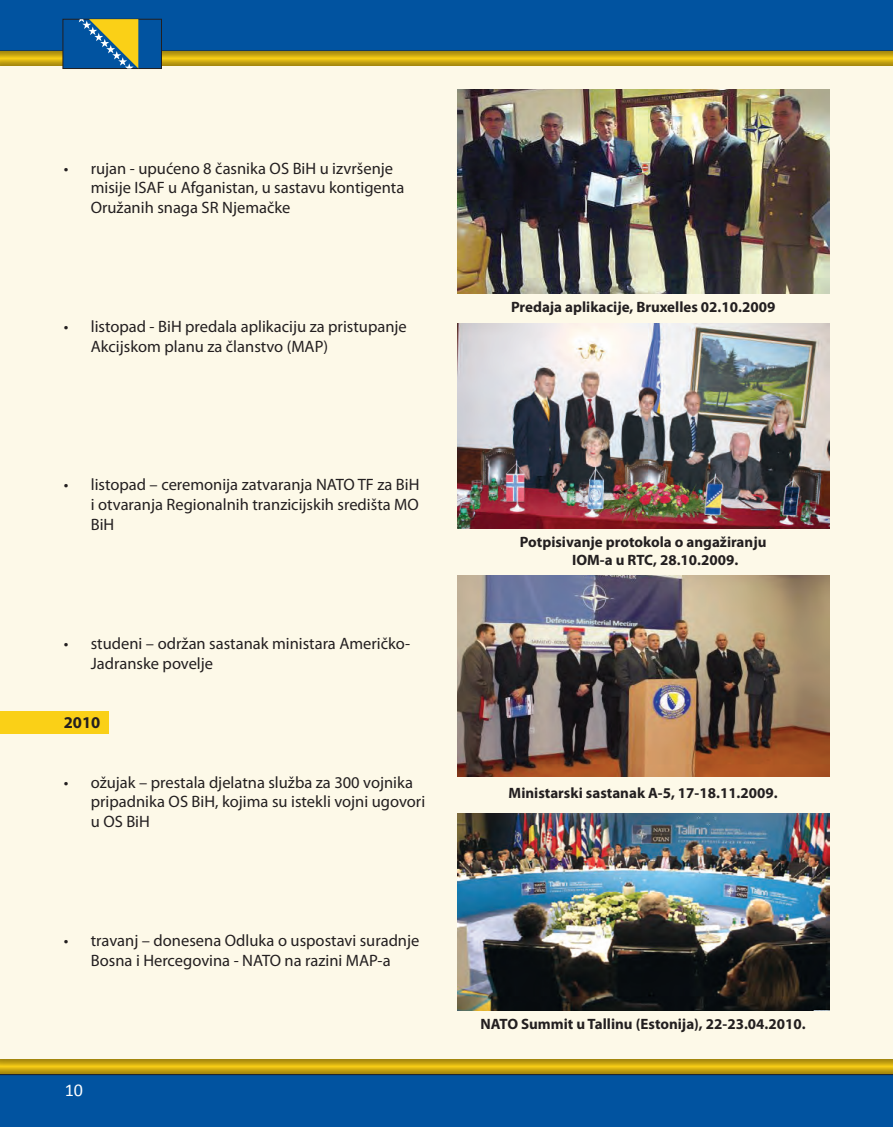
<style>
.page{position:relative;width:893px;height:1127px;background:#fff}
.page>*{position:absolute;margin:0;border:0;box-sizing:border-box;transform-origin:0 0}
.t1{font:18px "Calibri";color:#fff}
.t2{font:16.5px/19.8px "Myriad Pro";color:#231f20}
.t3{font:700 16.5px "Myriad Pro";color:#231f20}
.t4{font:700 15px "Myriad Pro";color:#231f20}
</style>
<div class="page">
<div style="left:0;top:43px;width:893px;height:1043px;background:#fdf9e8"></div>
<div style="left:0;top:711px;width:108px;height:22px;background:#fad017"></div>
<img style="left:457px;top:89px;width:372px;height:204px">
<img style="left:457px;top:324px;width:372px;height:204px">
<img style="left:457px;top:575px;width:372px;height:202px">
<img style="left:457px;top:814px;width:372px;height:197px">
<div style="left:0;top:0;width:893px;height:51px;background:#0153a0"></div>
<div style="left:0;top:1075px;width:893px;height:52px;background:#0153a0"></div>
<div style="left:0;top:51px;width:893px;height:17px;background:#231f20;opacity:.5"></div>
<div style="left:0;top:1057px;width:893px;height:18px;background:#231f20;opacity:.5"></div>
<div style="left:63px;top:19px;width:98px;height:50px;background:#0153a0"></div>
<div style="left:63px;top:19px;width:99px;height:50px;border:1px solid #231f20"></div>
<svg style="left:79px;top:19px;width:59px;height:50px"></svg>
<p class="t2" style="left:91px;top:158px;width:315px;text-indent:-27px">• rujan - upućeno 8 časnika OS BiH u izvršenje misije ISAF u Afganistan, u sastavu kontigenta<br>Oružanih snaga SR Njemačke</p>
<p class="t2" style="left:91px;top:316px;width:317px;text-indent:-27px">• listopad - BiH predala aplikaciju za pristupanje<br>Akcijskom planu za članstvo (MAP)</p>
<p class="t2" style="left:91px;top:475px;width:330px;text-align:justify;text-indent:-27px">• listopad – ceremonija zatvaranja NATO TF za BiH i otvaranja Regionalnih tranzicijskih središta MO BiH</p>
<p class="t2" style="left:91px;top:633px;width:321px;text-indent:-27px">• studeni – održan sastanak ministara Američko-<br>Jadranske povelje</p>
<p class="t3" style="left:64px;top:712px;width:38px">2010</p>
<p class="t2" style="left:91px;top:772px;width:336px;text-indent:-27px">• ožujak – prestala djelatna služba za 300 vojnika pripadnika OS BiH, kojima su istekli vojni ugovori u OS BiH</p>
<p class="t2" style="left:64px;top:930px;width:357px;text-align:center">• travanj – donesena Odluka o uspostavi suradnje<br>Bosna i Hercegovina - NATO na razini MAP-a</p>
<p class="t1" style="left:65px;top:1078px;width:20px">10</p>
<p class="t4" style="left:511px;top:297px;width:266px">Predaja aplikacije, Bruxelles 02.10.2009</p>
<p class="t4" style="left:520px;top:532px;width:248px">Potpisivanje protokola o angažiranju</p>
<p class="t4" style="left:572px;top:550px;width:168px">IOM-a u RTC, 28.10.2009.</p>
<p class="t4" style="left:509px;top:783px;width:271px">Ministarski sastanak A-5, 17-18.11.2009.</p>
<p class="t4" style="left:481px;top:1014px;width:327px">NATO Summit u Tallinu (Estonija), 22-23.04.2010.</p>
</div>
